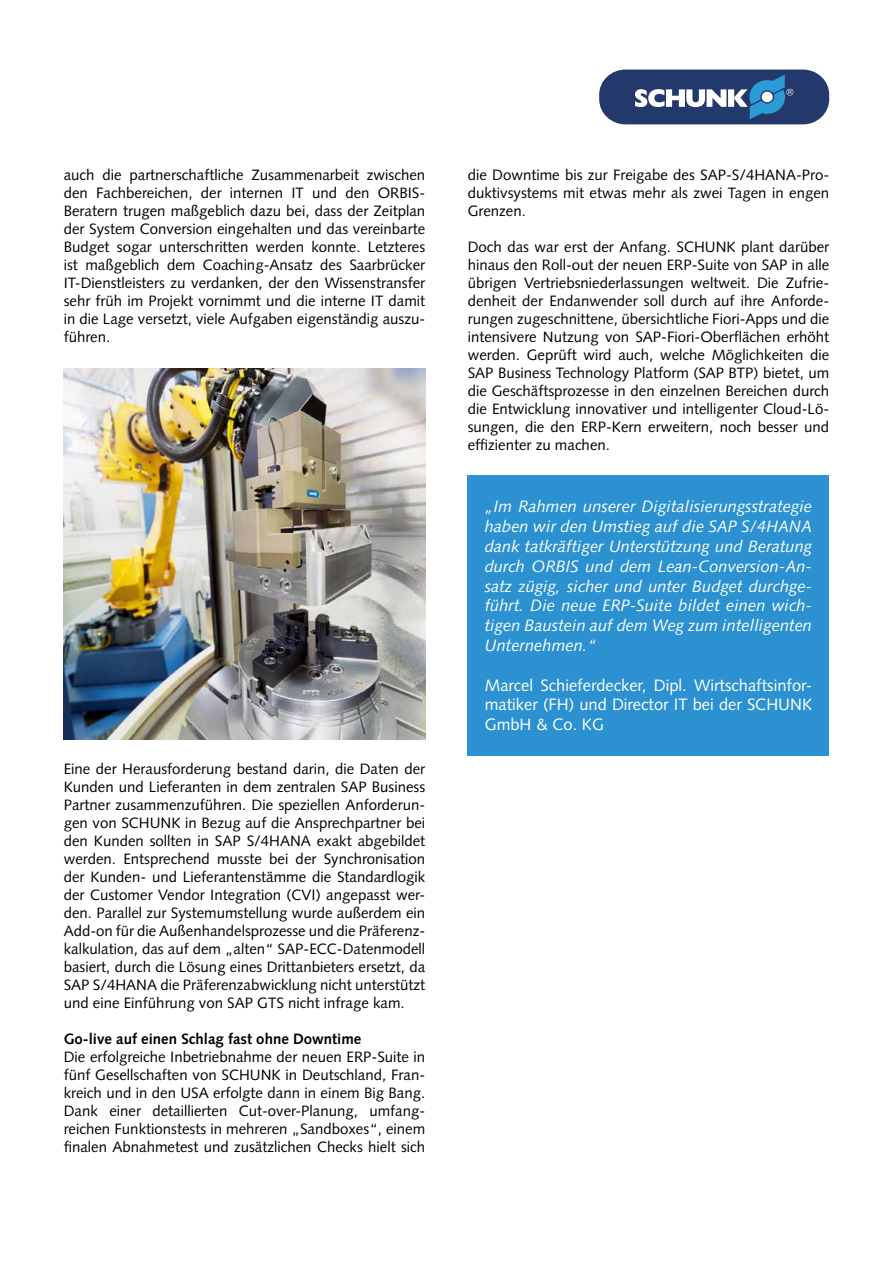
<style>
.page{position:relative;width:893px;height:1263px;background:#fff}
.page>*{position:absolute;margin:0;border:0;box-sizing:border-box;transform-origin:0 0}
.t1{font:italic 16.5px/19.8px "Syntax LT Std";color:#fff;text-align:justify}
.t2{font:16.5px/19.8px "Syntax LT Std";color:#fff;text-align:justify}
.t3{font:15px/18px "Syntax LT Std";color:#000;text-align:justify}
.t4{font:700 15px "Syntax LT Std";color:#000}
</style>
<div class="page">
<div style="left:468px;top:475px;width:361px;height:280px;background:#2b91d0"></div>
<div style="left:599px;top:70px;width:230px;height:54px;background:#24396b;border-radius:26px"></div>
<svg style="left:635px;top:75px;width:158px;height:44px"></svg>
<img style="left:64px;top:368px;width:361px;height:372px">
<p class="t3" style="left:64px;top:166px;width:363px">auch die partnerschaftliche Zusammenarbeit zwischen den Fachbereichen, der internen IT und den ORBIS-Beratern trugen maßgeblich dazu bei, dass der Zeitplan der System Conversion eingehalten und das vereinbarte Budget sogar unterschritten werden konnte. Letzteres ist maßgeblich dem Coaching-Ansatz des Saarbrücker IT-Dienstleisters zu verdanken, der den Wissenstransfer sehr früh im Projekt vornimmt und die interne IT damit in die Lage versetzt, viele Aufgaben eigenständig auszu&shy;führen.</p>
<p class="t3" style="left:64px;top:760px;width:363px">Eine der Herausforderung bestand darin, die Daten der Kunden und Lieferanten in dem zentralen SAP Business Partner zusammenzuführen. Die speziellen Anforderun&shy;gen von SCHUNK in Bezug auf die Ansprechpartner bei den Kunden sollten in SAP S/4HANA exakt abgebildet werden. Entsprechend musste bei der Synchronisation der Kunden- und Lieferantenstämme die Standardlogik der Customer Vendor Integration (CVI) angepasst wer&shy;den. Parallel zur Systemumstellung wurde außerdem ein Add-on für die Außenhandelsprozesse und die Präferenz&shy;kalkulation, das auf dem „alten“ SAP-ECC-Datenmodell basiert, durch die Lösung eines Drittanbieters ersetzt, da SAP S/4HANA die Präferenzabwicklung nicht unterstützt und eine Einführung von SAP GTS nicht infrage kam.</p>
<p class="t4" style="left:64px;top:1030px;width:299px">Go-live auf einen Schlag fast ohne Downtime</p>
<p class="t3" style="left:64px;top:1048px;width:363px">Die erfolgreiche Inbetriebnahme der neuen ERP-Suite in fünf Gesellschaften von SCHUNK in Deutschland, Fran&shy;kreich und in den USA erfolgte dann in einem Big Bang.<br>Dank einer detaillierten Cut-over-Planung, umfang&shy;reichen Funktionstests in mehreren „Sandboxes“, einem finalen Abnahmetest und zusätzlichen Checks hielt sich</p>
<p class="t3" style="left:468px;top:166px;width:363px">die Downtime bis zur Freigabe des SAP-S/4HANA-Pro&shy;duktivsystems mit etwas mehr als zwei Tagen in engen Grenzen.</p>
<p class="t3" style="left:468px;top:238px;width:363px">Doch das war erst der Anfang. SCHUNK plant darüber hinaus den Roll-out der neuen ERP-Suite von SAP in alle übrigen Vertriebsniederlassungen weltweit. Die Zufrie&shy;denheit der Endanwender soll durch auf ihre Anforde&shy;rungen zugeschnittene, übersichtliche Fiori-Apps und die intensivere Nutzung von SAP-Fiori-Oberflächen erhöht werden. Geprüft wird auch, welche Möglichkeiten die SAP Business Technology Platform (SAP BTP) bietet, um die Geschäftsprozesse in den einzelnen Bereichen durch die Entwicklung innovativer und intelligenter Cloud-Lö&shy;sungen, die den ERP-Kern erweitern, noch besser und effizienter zu machen.</p>
<p class="t1" style="left:485px;top:497px;width:329px">„Im Rahmen unserer Digitalisierungsstrategie haben wir den Umstieg auf die SAP S/4HANA dank tatkräftiger Unterstützung und Beratung durch ORBIS und dem Lean-Conversion-An&shy;satz zügig, sicher und unter Budget durchge&shy;führt. Die neue ERP-Suite bildet einen wich&shy;tigen Baustein auf dem Weg zum intelligenten Unternehmen.“</p>
<p class="t2" style="left:485px;top:675px;width:329px">Marcel Schieferdecker, Dipl. Wirtschaftsinfor&shy;matiker (FH) und Director IT bei der SCHUNK GmbH &amp; Co. KG</p>
</div>
